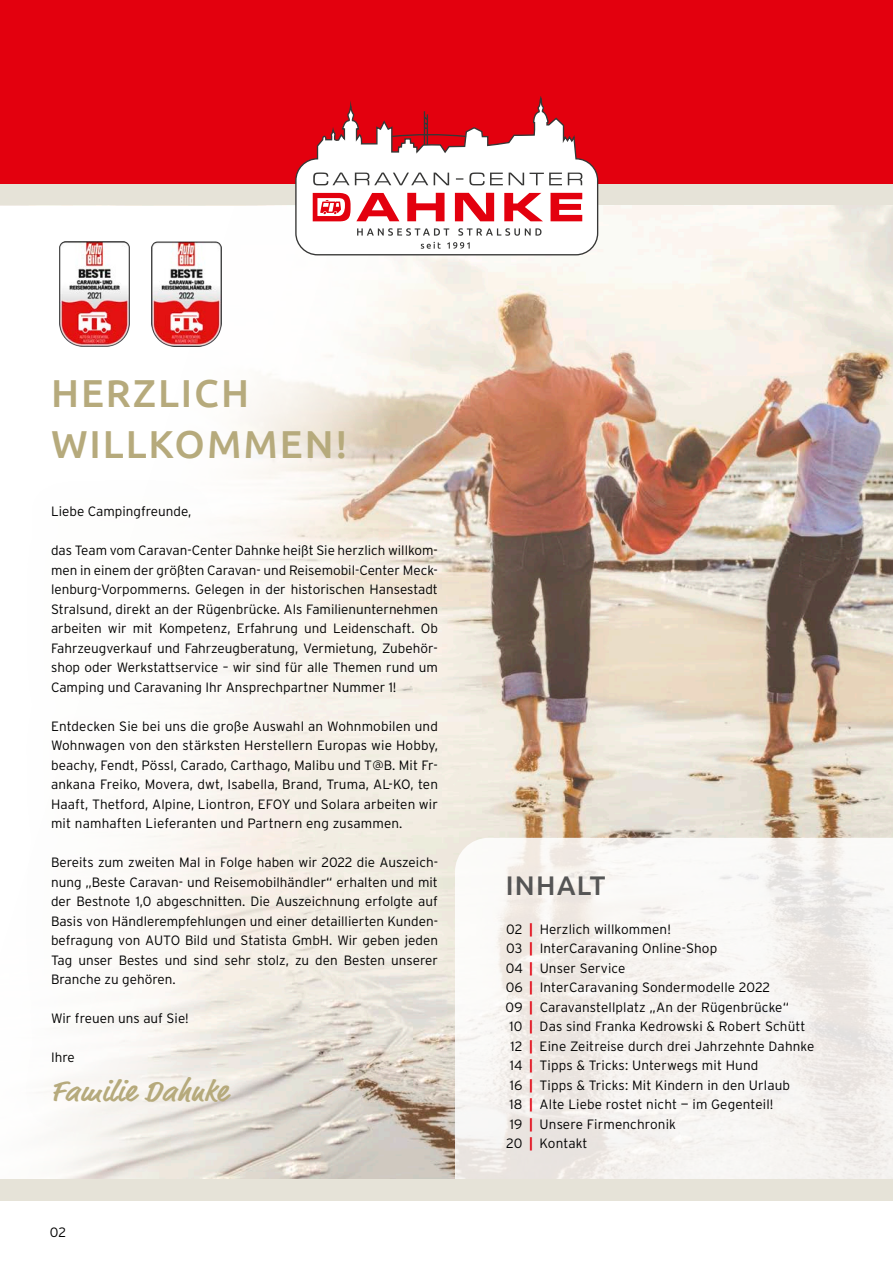
<style>
.page{position:relative;width:893px;height:1263px;background:#fff}
.page>*{position:absolute;margin:0;border:0;box-sizing:border-box;transform-origin:0 0}
.t1{font:500 39px/51px "Ubuntu";letter-spacing:.05em;color:#b6aa7c}
.t2{font:700 30px "Market Pro";letter-spacing:.03em;color:#b6aa7c}
.t3{font:500 27px "Ubuntu";letter-spacing:.05em;color:#555}
.t4{font:300 13.5px/19.5px "Interstate";letter-spacing:.01em;color:#000;text-align:justify}
.s1{font-weight:700;color:#e3000e}
</style>
<div class="page">
<div style="left:0;top:0;width:893px;height:186px;background:#e3000e"></div>
<div style="left:0;top:184px;width:893px;height:22px;background:#e6e3d8"></div>
<img style="left:62px;top:206px;width:831px;height:973px">
<div style="left:16px;top:470px;width:456px;height:672px;background:#f8efe4;opacity:.5"></div>
<svg style="left:26px;top:482px;width:436px;height:647px"></svg>
<svg style="left:455px;top:838px;width:438px;height:341px;fill:#f6f3f0"></svg>
<div style="left:0;top:1179px;width:893px;height:21px;background:#e6e3d8"></div>
<svg style="left:295px;top:96px;width:303px;height:159px"></svg>
<svg style="left:313px;top:172px;width:269px;height:13px;background:#d4d4d4"></svg>
<svg style="left:421px;top:242px;width:20px;height:7px"></svg>
<svg style="left:447px;top:242px;width:23px;height:7px"></svg>
<svg style="left:390px;top:110px;width:78px;height:36px"></svg>
<svg style="left:357px;top:228px;width:92px;height:8px"></svg>
<svg style="left:458px;top:228px;width:83px;height:8px"></svg>
<svg style="left:313px;top:193px;width:269px;height:28px"></svg>
<img style="left:59px;top:231px;width:78px;height:126px">
<img style="left:136px;top:223px;width:101px;height:132px">
<h1 class="t1" style="left:51px;top:366px;width:298px">HERZLICH<br>WILLKOMMEN!</h1>
<p class="t4" style="left:51px;top:502px;width:142px">Liebe Campingfreunde,</p>
<p class="t4" style="left:51px;top:541px;width:388px">das Team vom Caravan-Center Dahnke heißt Sie herzlich willkom&shy;men in einem der größten Caravan- und Reisemobil-Center Meck&shy;lenburg-Vorpommerns. Gelegen in der historischen Hansestadt Stralsund, direkt an der Rügenbrücke. Als Familienunternehmen arbeiten wir mit Kompetenz, Erfahrung und Leidenschaft. Ob Fahrzeugverkauf und Fahrzeugberatung, Vermietung, Zubehör&shy;shop oder Werkstattservice – wir sind für alle Themen rund um Camping und Caravaning Ihr Ansprechpartner Nummer 1!</p>
<p class="t4" style="left:51px;top:716px;width:388px">Entdecken Sie bei uns die große Auswahl an Wohnmobilen und Wohnwagen von den stärksten Herstellern Europas wie Hobby, beachy, Fendt, Pössl, Carado, Carthago, Malibu und T@B. Mit Fr&shy;ankana Freiko, Movera, dwt, Isabella, Brand, Truma, AL-KO, ten Haaft, Thetford, Alpine, Liontron, EFOY und Solara arbeiten wir mit namhaften Lieferanten und Partnern eng zusammen.</p>
<p class="t4" style="left:51px;top:853px;width:388px">Bereits zum zweiten Mal in Folge haben wir 2022 die Auszeich&shy;nung „Beste Caravan- und Reisemobilhändler“ erhalten und mit der Bestnote 1,0 abgeschnitten. Die Auszeichnung erfolgte auf Basis von Händlerempfehlungen und einer detaillierten Kunden&shy;befragung von AUTO Bild und Statista GmbH. Wir geben jeden Tag unser Bestes und sind sehr stolz, zu den Besten unserer Branche zu gehören.</p>
<p class="t4" style="left:51px;top:1009px;width:139px">Wir freuen uns auf Sie!</p>
<p class="t4" style="left:51px;top:1048px;width:25px">Ihre</p>
<h2 class="t2" style="left:51px;top:1071px;width:178px">Familie Dahnke</h2>
<p class="t4" style="left:50px;top:1222px;width:18px">02</p>
<h3 class="t3" style="left:506px;top:868px;width:101px">INHALT</h3>
<p class="t4" style="left:506px;top:919px;width:166px">02 <span class="s1">|</span> Herzlich willkommen!</p>
<p class="t4" style="left:506px;top:938px;width:212px">03 <span class="s1">|</span> InterCaravaning Online-Shop</p>
<p class="t4" style="left:506px;top:958px;width:121px">04 <span class="s1">|</span> Unser Service</p>
<p class="t4" style="left:506px;top:977px;width:266px">06 <span class="s1">|</span> InterCaravaning Sondermodelle 2022</p>
<p class="t4" style="left:506px;top:997px;width:285px">09 <span class="s1">|</span> Caravanstellplatz „An der Rügenbrücke“</p>
<p class="t4" style="left:509px;top:1016px;width:297px">10 <span class="s1">|</span> Das sind Franka Kedrowski &amp; Robert Schütt</p>
<p class="t4" style="left:510px;top:1036px;width:306px">12 <span class="s1">|</span> Eine Zeitreise durch drei Jahrzehnte Dahnke</p>
<p class="t4" style="left:510px;top:1055px;width:250px">14 <span class="s1">|</span> Tipps &amp; Tricks: Unterwegs mit Hund</p>
<p class="t4" style="left:510px;top:1075px;width:282px">16 <span class="s1">|</span> Tipps &amp; Tricks: Mit Kindern in den Urlaub</p>
<p class="t4" style="left:509px;top:1094px;width:265px">18 <span class="s1">|</span> Alte Liebe rostet nicht — im Gegenteil!</p>
<p class="t4" style="left:510px;top:1114px;width:168px">19 <span class="s1">|</span> Unsere Firmenchronik</p>
<p class="t4" style="left:506px;top:1133px;width:83px">20 <span class="s1">|</span> Kontakt</p>
</div>
